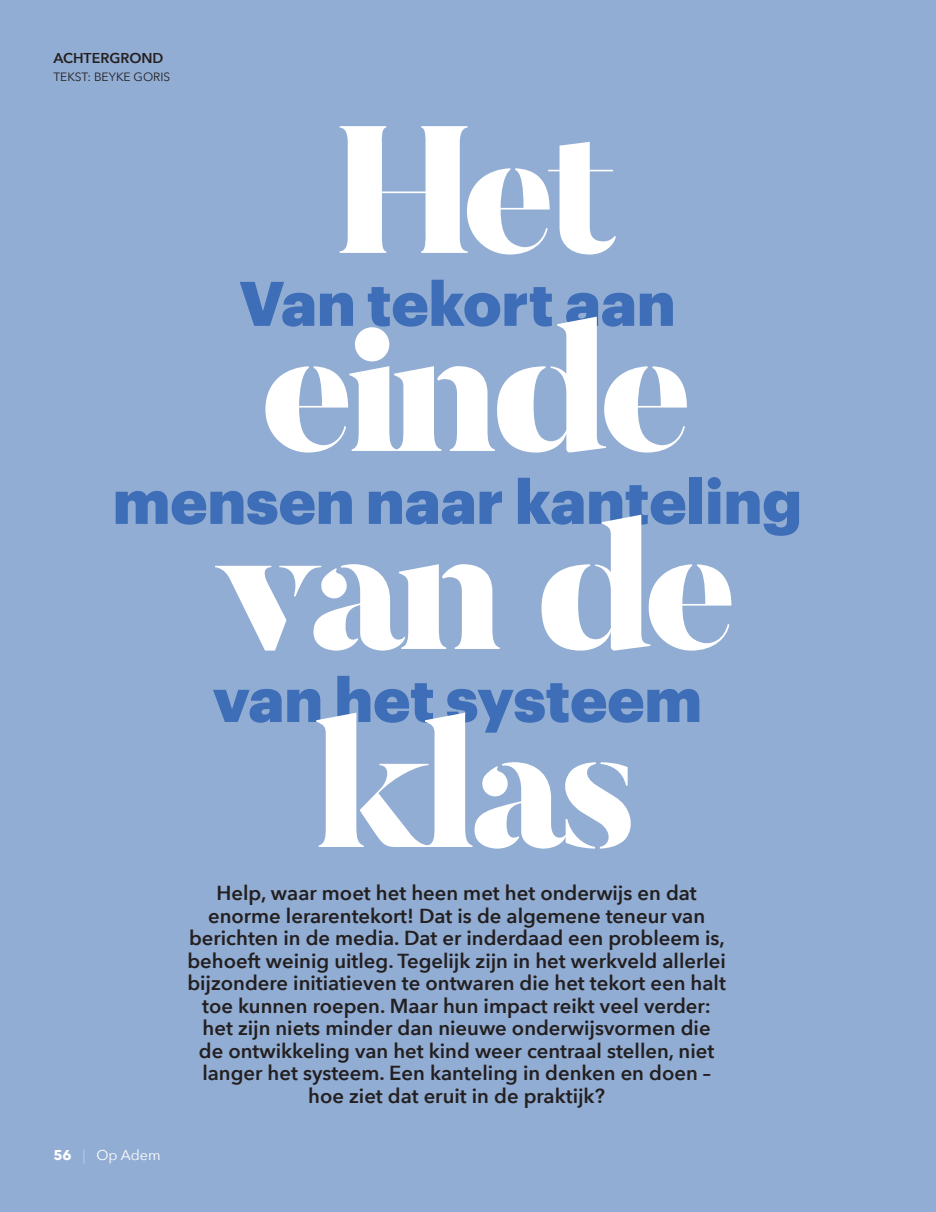
<style>
.page{position:relative;width:936px;height:1212px;background:#fff}
.page>*{position:absolute;margin:0;border:0;box-sizing:border-box;transform-origin:0 0}
.t1{font:900 180px/198px "Butler Stencil";letter-spacing:-.06em;color:#fff;text-align:center}
.t2{font:900 61.5px "Graphik";color:#3d6eb7}
.t3{font:600 20.25px/22.5px "Avenir Next";color:#231f20;text-align:center}
.t4{font:600 14.25px "Avenir Next";color:#231f20}
.t5{font:14.25px "Avenir Next";color:#fff}
.t6{font:12px "Avenir Next";color:#231f20}
.s1{font-weight:700}
.s2{font-weight:200}
</style>
<div class="page">
<div style="left:0;top:0;width:935px;height:1212px;background:#92add3"></div>
<hr style="left:935px;top:0;width:1px;height:1212px;background:#3d6eb7">
<p class="t4" style="left:53px;top:46px;width:112px">ACHTERGROND</p>
<p class="t4" style="left:53px;top:46px;width:61px">RUBRIEK</p>
<p class="t6" style="left:53px;top:66px;width:118px">TEKST: BEYKE GORIS</p>
<h1 class="t1" style="left:214px;top:98px;width:525px">Het einde van de klas</h1>
<h2 class="t2" style="left:239px;top:256px;width:438px">Van tekort aan</h2>
<h2 class="t2" style="left:113px;top:454px;width:690px">mensen naar kanteling</h2>
<h2 class="t2" style="left:213px;top:652px;width:491px">van het systeem</h2>
<p class="t5" style="left:53px;top:1143px;width:109px"><span class="s1">56</span> <span class="s2">|</span> Op Adem</p>
<p class="t3" style="left:187px;top:881px;width:540px">Help, waar moet het heen met het onderwijs en dat enorme lerarentekort! Dat is de algemene teneur van berichten in de media. Dat er inderdaad een probleem is, behoeft weinig uitleg. Tegelijk zijn in het werkveld allerlei bijzondere initiatieven te ontwaren die het tekort een halt toe kunnen roepen. Maar hun impact reikt veel verder: het zijn niets minder dan nieuwe onderwijsvormen die<br>de ontwikkeling van het kind weer centraal stellen, niet langer het systeem. Een kanteling in denken en doen – hoe ziet dat eruit in de praktijk?</p>
</div>
